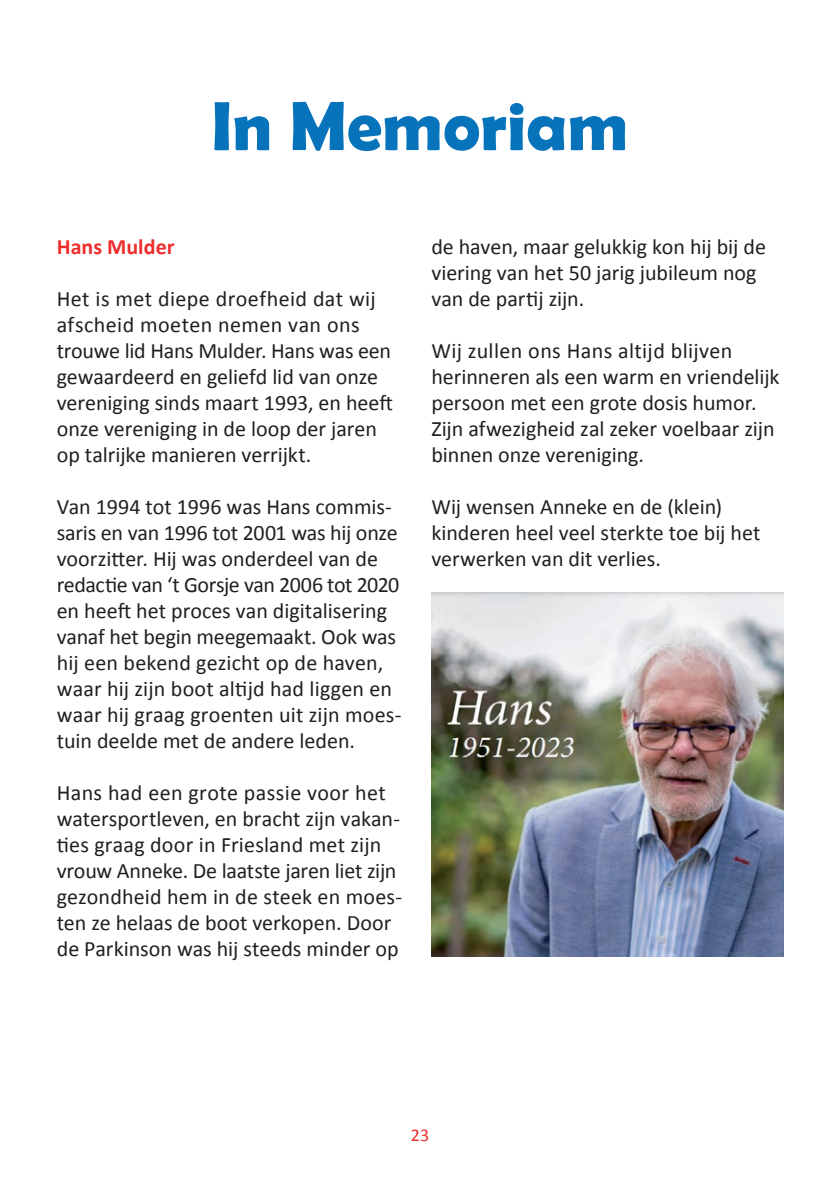
<style>
.page{position:relative;width:840px;height:1191px;background:#fff}
.page>*{position:absolute;margin:0;border:0;box-sizing:border-box;transform-origin:0 0}
.t1{font:700 70px "Berlin Sans FB Demi";color:#0773bb}
.t2{font:22px/26px "Calibri";color:#231f20}
.t3{font:700 22px "Calibri";color:#ee2d2d}
.t4{font:18px "Calibri";color:#ee2d2d}
</style>
<div class="page">
<img style="left:431px;top:592px;width:351px;height:364px">
<p class="t1" style="left:211px;top:85px;width:418px">In Memoriam</p>
<p class="t3" style="left:57px;top:231px;width:119px">Hans Mulder</p>
<p class="t2" style="left:57px;top:285px;width:338px">Het is met diepe droefheid dat wij afscheid moeten nemen van ons trouwe lid Hans Mulder. Hans was een gewaardeerd en geliefd lid van onze vereniging sinds maart 1993, en heeft onze vereniging in de loop der jaren op talrijke manieren verrijkt.</p>
<p class="t2" style="left:57px;top:493px;width:346px">Van 1994 tot 1996 was Hans commis&shy;saris en van 1996 tot 2001 was hij onze voorzitter. Hij was onderdeel van de redactie van ‘t Gorsje van 2006 tot 2020 en heeft het proces van digitalisering vanaf het begin meegemaakt. Ook was hij een bekend gezicht op de haven, waar hij zijn boot altijd had liggen en waar hij graag groenten uit zijn moes&shy;tuin deelde met de andere leden.</p>
<p class="t2" style="left:57px;top:779px;width:347px">Hans had een grote passie voor het watersportleven, en bracht zijn vakan&shy;ties graag door in Friesland met zijn vrouw Anneke. De laatste jaren liet zijn gezondheid hem in de steek en moes&shy;ten ze helaas de boot verkopen. Door de Parkinson was hij steeds minder op</p>
<p class="t2" style="left:431px;top:233px;width:336px">de haven, maar gelukkig kon hij bij de viering van het 50 jarig jubileum nog van de partij zijn.</p>
<p class="t2" style="left:431px;top:337px;width:349px">Wij zullen ons Hans altijd blijven herinneren als een warm en vriendelijk persoon met een grote dosis humor.<br>Zijn afwezigheid zal zeker voelbaar zijn binnen onze vereniging.</p>
<p class="t2" style="left:431px;top:493px;width:330px">Wij wensen Anneke en de (klein) kinderen heel veel sterkte toe bij het verwerken van dit verlies.</p>
<p class="t4" style="left:410px;top:1122px;width:20px">23</p>
</div>
